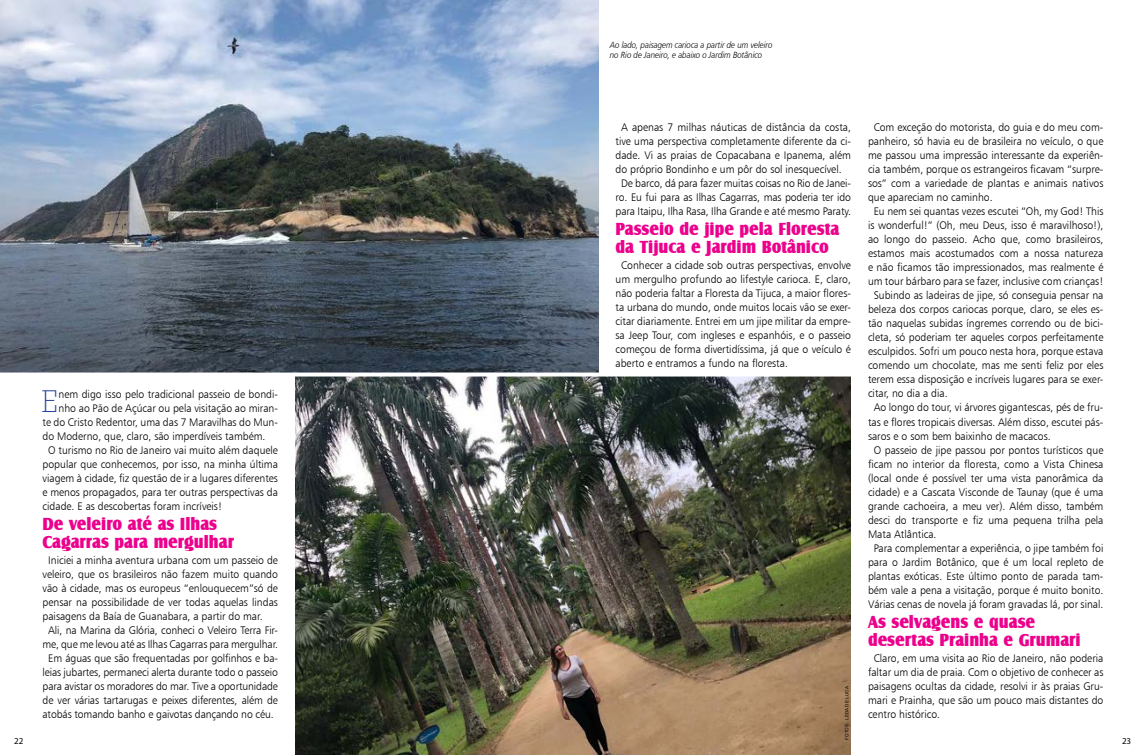
<style>
.page{position:relative;width:1146px;height:755px;background:#fff}
.page>*{position:absolute;margin:0;border:0;box-sizing:border-box;transform-origin:0 0}
.t1{font:300 30.8px "Boton";color:#21409a}
.t2{font:18px/18px "Castle T Ultr";color:#ec008c;scale:.9 1}
.t3{font:11px/14px "Humanist 777 BT Light B";color:#000;text-align:justify;scale:.95 1}
.t4{font:9px/10px "Humanist 777 BT Light Italic B";letter-spacing:-.01em;color:#000;scale:.9 1}
.t5{font:9px "Myriad Pro";color:#000}
.t6{font:4.5px "Arial";letter-spacing:.035em;color:#000}
</style>
<div class="page">
<img style="left:0;top:0;width:598px;height:372px">
<img style="left:295px;top:376px;width:555px;height:378px">
<svg style="left:0;top:372px;width:599px;height:1px"></svg>
<p class="t5" style="left:14px;top:734px;width:11px">22</p>
<h1 class="t1" style="left:42px;top:382px;width:18px">E</h1>
<p class="t3" style="left:58px;top:386px;width:232px">nem digo isso pelo tradicional passeio de bondi-</p>
<p class="t3" style="left:58px;top:400px;width:232px">nho ao Pão de Açúcar ou pela visitação ao miran-</p>
<p class="t3" style="left:43px;top:414px;width:249px">te do Cristo Redentor, uma das 7 Maravilhas do Mun-</p>
<p class="t3" style="left:43px;top:428px;width:236px">do Moderno, que, claro, são imperdíveis também.</p>
<p class="t3" style="left:48px;top:442px;width:243px">O turismo no Rio de Janeiro vai muito além daquele</p>
<p class="t3" style="left:43px;top:456px;width:249px">popular que conhecemos, por isso, na minha última</p>
<p class="t3" style="left:43px;top:470px;width:249px">viagem à cidade, fiz questão de ir a lugares diferentes</p>
<p class="t3" style="left:43px;top:484px;width:249px">e menos propagados, para ter outras perspectivas da</p>
<p class="t3" style="left:43px;top:498px;width:190px">cidade. E as descobertas foram incríveis!</p>
<h2 class="t2" style="left:43px;top:514px;width:214px">De veleiro até as Ilhas<br>Cagarras para mergulhar</h2>
<p class="t3" style="left:48px;top:552px;width:243px">Iniciei a minha aventura urbana com um passeio de</p>
<p class="t3" style="left:43px;top:566px;width:249px">veleiro, que os brasileiros não fazem muito quando</p>
<p class="t3" style="left:43px;top:580px;width:249px">vão à cidade, mas os europeus “enlouquecem”só de</p>
<p class="t3" style="left:43px;top:594px;width:249px">pensar na possibilidade de ver todas aquelas lindas</p>
<p class="t3" style="left:43px;top:608px;width:233px">paisagens da Baía de Guanabara, a partir do mar.</p>
<p class="t3" style="left:48px;top:622px;width:243px">Ali, na Marina da Glória, conheci o Veleiro Terra Fir-</p>
<p class="t3" style="left:43px;top:636px;width:249px">me, que me levou até as Ilhas Cagarras para mergulhar.</p>
<p class="t3" style="left:48px;top:650px;width:243px">Em águas que são frequentadas por golfinhos e ba-</p>
<p class="t3" style="left:43px;top:664px;width:249px">leias jubartes, permaneci alerta durante todo o passeio</p>
<p class="t3" style="left:43px;top:678px;width:249px">para avistar os moradores do mar. Tive a oportunidade</p>
<p class="t3" style="left:43px;top:692px;width:249px">de ver várias tartarugas e peixes diferentes, além de</p>
<p class="t3" style="left:43px;top:706px;width:245px">atobás tomando banho e gaivotas dançando no céu.</p>
<p class="t4" style="left:609px;top:40px;width:182px">Ao lado, paisagem carioca a partir de um veleiro no Rio de Janeiro, e abaixo o Jardim Botânico</p>
<p class="t3" style="left:621px;top:120px;width:243px">A apenas 7 milhas náuticas de distância da costa,</p>
<p class="t3" style="left:615px;top:134px;width:249px">tive uma perspectiva completamente diferente da ci-</p>
<p class="t3" style="left:615px;top:148px;width:249px">dade. Vi as praias de Copacabana e Ipanema, além</p>
<p class="t3" style="left:615px;top:162px;width:239px">do próprio Bondinho e um pôr do sol inesquecível.</p>
<p class="t3" style="left:621px;top:176px;width:243px">De barco, dá para fazer muitas coisas no Rio de Janei-</p>
<p class="t3" style="left:615px;top:190px;width:249px">ro. Eu fui para as Ilhas Cagarras, mas poderia ter ido</p>
<p class="t3" style="left:615px;top:204px;width:249px">para Itaipu, Ilha Rasa, Ilha Grande e até mesmo Paraty.</p>
<h2 class="t2" style="left:615px;top:220px;width:250px">Passeio de jipe pela Floresta da Tijuca e Jardim Botânico</h2>
<p class="t3" style="left:615px;top:258px;width:249px;text-indent:6px">Conhecer a cidade sob outras perspectivas, envolve um mergulho profundo ao lifestyle carioca. E, claro, não poderia faltar a Floresta da Tijuca, a maior flores&shy;ta urbana do mundo, onde muitos locais vão se exer&shy;citar diariamente. Entrei em um jipe militar da empre&shy;sa Jeep Tour, com ingleses e espanhóis, e o passeio começou de forma divertidíssima, já que o veículo é aberto e entramos a fundo na floresta.</p>
<p class="t6" style="left:843px;top:739px;width:55px;rotate:-90deg">fotos: leda de luca</p>
<p class="t3" style="left:873px;top:120px;width:243px">Com exceção do motorista, do guia e do meu com-</p>
<p class="t3" style="left:867px;top:134px;width:249px">panheiro, só havia eu de brasileira no veículo, o que</p>
<p class="t3" style="left:867px;top:148px;width:249px">me passou uma impressão interessante da experiên-</p>
<p class="t3" style="left:867px;top:162px;width:249px">cia também, porque os estrangeiros ficavam “surpre-</p>
<p class="t3" style="left:867px;top:176px;width:249px">sos” com a variedade de plantas e animais nativos</p>
<p class="t3" style="left:867px;top:190px;width:133px">que apareciam no caminho.</p>
<p class="t3" style="left:873px;top:204px;width:243px">Eu nem sei quantas vezes escutei “Oh, my God! This</p>
<p class="t3" style="left:867px;top:218px;width:249px">is wonderful!” (Oh, meu Deus, isso é maravilhoso!),</p>
<p class="t3" style="left:867px;top:232px;width:249px">ao longo do passeio. Acho que, como brasileiros,</p>
<p class="t3" style="left:867px;top:246px;width:249px">estamos mais acostumados com a nossa natureza</p>
<p class="t3" style="left:867px;top:260px;width:249px">e não ficamos tão impressionados, mas realmente é</p>
<p class="t3" style="left:867px;top:274px;width:249px">um tour bárbaro para se fazer, inclusive com crianças!</p>
<p class="t3" style="left:873px;top:288px;width:243px">Subindo as ladeiras de jipe, só conseguia pensar na</p>
<p class="t3" style="left:867px;top:302px;width:249px">beleza dos corpos cariocas porque, claro, se eles es-</p>
<p class="t3" style="left:867px;top:316px;width:249px">tão naquelas subidas íngremes correndo ou de bici-</p>
<p class="t3" style="left:867px;top:330px;width:249px">cleta, só poderiam ter aqueles corpos perfeitamente</p>
<p class="t3" style="left:867px;top:344px;width:249px">esculpidos. Sofri um pouco nesta hora, porque estava</p>
<p class="t3" style="left:867px;top:358px;width:249px">comendo um chocolate, mas me senti feliz por eles</p>
<p class="t3" style="left:867px;top:372px;width:249px">terem essa disposição e incríveis lugares para se exer-</p>
<p class="t3" style="left:867px;top:386px;width:85px">citar, no dia a dia.</p>
<p class="t3" style="left:873px;top:400px;width:243px">Ao longo do tour, vi árvores gigantescas, pés de fru-</p>
<p class="t3" style="left:867px;top:414px;width:249px">tas e flores tropicais diversas. Além disso, escutei pás-</p>
<p class="t3" style="left:867px;top:428px;width:194px">saros e o som bem baixinho de macacos.</p>
<p class="t3" style="left:873px;top:442px;width:243px">O passeio de jipe passou por pontos turísticos que</p>
<p class="t3" style="left:867px;top:456px;width:249px">ficam no interior da floresta, como a Vista Chinesa</p>
<p class="t3" style="left:867px;top:470px;width:249px">(local onde é possível ter uma vista panorâmica da</p>
<p class="t3" style="left:867px;top:484px;width:249px">cidade) e a Cascata Visconde de Taunay (que é uma</p>
<p class="t3" style="left:867px;top:498px;width:249px">grande cachoeira, a meu ver). Além disso, também</p>
<p class="t3" style="left:867px;top:512px;width:249px">desci do transporte e fiz uma pequena trilha pela</p>
<p class="t3" style="left:867px;top:526px;width:74px">Mata Atlântica.</p>
<p class="t3" style="left:873px;top:540px;width:243px">Para complementar a experiência, o jipe também foi</p>
<p class="t3" style="left:867px;top:554px;width:249px">para o Jardim Botânico, que é um local repleto de</p>
<p class="t3" style="left:867px;top:568px;width:249px">plantas exóticas. Este último ponto de parada tam-</p>
<p class="t3" style="left:867px;top:582px;width:249px">bém vale a pena a visitação, porque é muito bonito.</p>
<p class="t3" style="left:867px;top:596px;width:249px">Várias cenas de novela já foram gravadas lá, por sinal.</p>
<h2 class="t2" style="left:867px;top:612px;width:238px">As selvagens e quase desertas Prainha e Grumari</h2>
<p class="t3" style="left:867px;top:650px;width:249px;text-indent:6px">Claro, em uma visita ao Rio de Janeiro, não poderia faltar um dia de praia. Com o objetivo de conhecer as paisagens ocultas da cidade, resolvi ir às praias Gru&shy;mari e Prainha, que são um pouco mais distantes do centro histórico.</p>
<p class="t5" style="left:1121px;top:734px;width:11px">23</p>
</div>
